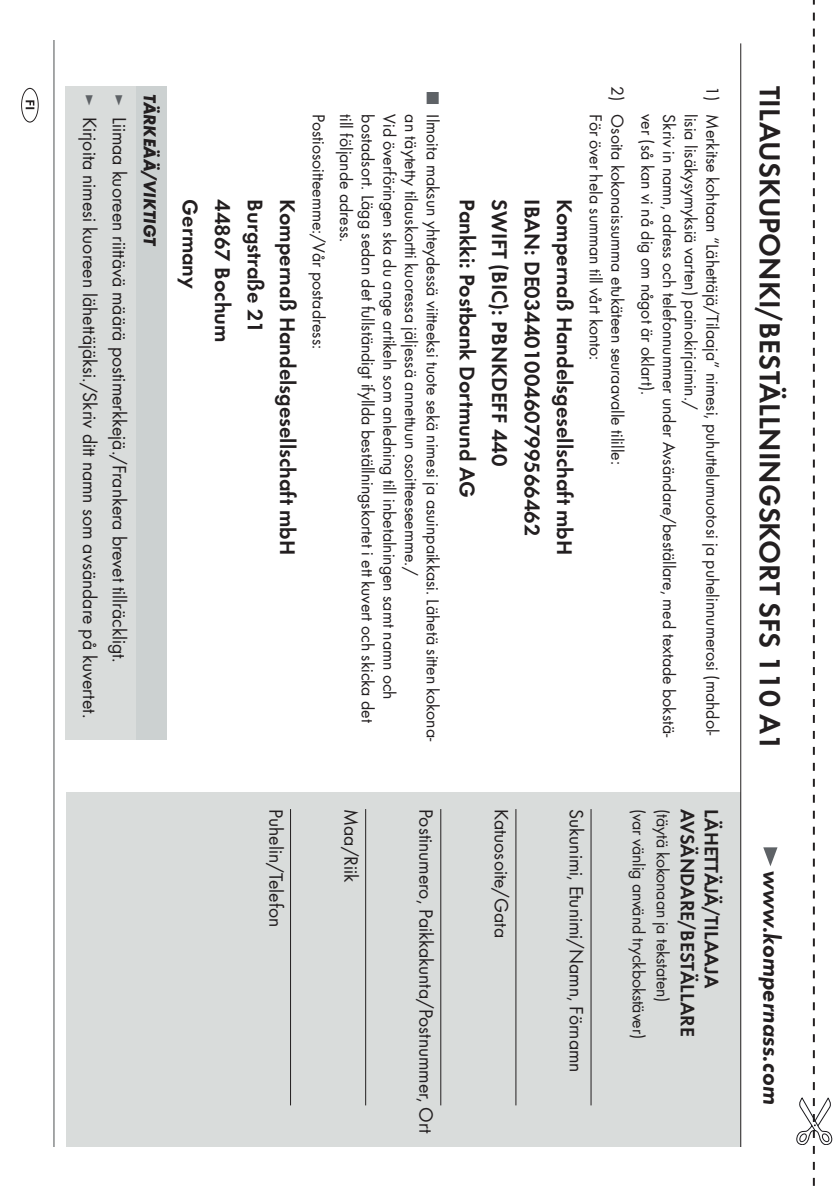
<style>
.page{position:relative;width:839px;height:1190px;background:#fff}
.page>*{position:absolute;margin:0;border:0;box-sizing:border-box;transform-origin:0 0}
.t1{font:30px "Futura Dem";color:#231f20}
.t2{font:25.4px "Futura Dem Obl";color:#231f20}
.t3{font:22px "Futura Dem";color:#231f20}
.t4{font:20px/29.6px "Futura Boo";color:#231f20}
.t5{font:20px "Futura Dem";color:#231f20}
.t6{font:18px/21.6px "Futura Boo";color:#231f20}
.t7{font:italic 700 18px "Futura";color:#231f20}
.t8{font:18px "Futura Boo";color:#5e6266}
.s1{font-size:18px;color:#5e6266}
</style>
<div class="page">
<svg style="left:796px;top:0;width:35px;height:1186px"></svg>
<div style="left:67px;top:792px;width:673px;height:354px;background:#d9dcdb"></div>
<div style="left:136px;top:86px;width:30px;height:653px;background:#ccd1d1"></div>
<div style="left:66px;top:86px;width:70px;height:653px;background:#d9dcdb"></div>
<hr style="left:590px;top:809px;width:1px;height:296px;background:#231f20">
<hr style="left:515px;top:809px;width:1px;height:296px;background:#231f20">
<hr style="left:440px;top:809px;width:1px;height:296px;background:#231f20">
<hr style="left:365px;top:809px;width:1px;height:296px;background:#231f20">
<hr style="left:739px;top:43px;width:1px;height:1103px;background:#231f20">
<hr style="left:53px;top:41px;width:1px;height:1105px;background:#4c5052">
<hr style="left:290px;top:809px;width:1px;height:296px;background:#231f20">
<svg style="left:763px;top:847px;width:14px;height:19px"></svg>
<div style="left:21px;top:88px;width:18px;height:34px;border:1px solid #231f20;border-radius:50%"></div>
<svg style="left:26px;top:100px;width:8px;height:9px"></svg>
<p class="t8" style="left:127px;top:94px;width:14px;rotate:90deg">►</p>
<p class="t7" style="left:156px;top:94px;width:153px;rotate:90deg">TÄRKEÄÄ/VIKTIGT</p>
<p class="t4" style="left:133px;top:94px;width:625px;text-indent:23px;rotate:90deg">Liimaa kuoreen riittävä määrä postimerkkejä./ Frankera brevet tillräckligt.<br><span class="s1">►</span> Kirjoita nimesi kuoreen lähettäjäksi./Skriv ditt namn som avsändare på kuvertet.</p>
<p class="t3" style="left:200px;top:199px;width:91px;rotate:90deg">Germany</p>
<p class="t3" style="left:232px;top:199px;width:145px;rotate:90deg">44867 Bochum</p>
<p class="t3" style="left:265px;top:199px;width:136px;rotate:90deg">Burgstraße 21</p>
<p class="t3" style="left:297px;top:199px;width:357px;rotate:90deg">Kompernaß Handelsgesellschaft mbH</p>
<p class="t8" style="left:440px;top:92px;width:14px;rotate:90deg">■</p>
<p class="t6" style="left:328px;top:114px;width:236px;rotate:90deg">Postiosoitteemme:/Vår postadress:</p>
<p class="t6" style="left:356px;top:114px;width:130px;rotate:90deg">till följande adress.</p>
<p class="t6" style="left:377px;top:114px;width:610px;rotate:90deg">bostadsort. Lägg sedan det fullständigt ifyllda beställningskortet i ett kuvert och skicka det</p>
<p class="t6" style="left:399px;top:114px;width:587px;rotate:90deg">Vid överföringen ska du ange artikeln som anledning till inbetalningen samt namn och</p>
<p class="t6" style="left:420px;top:114px;width:462px;rotate:90deg">an täytetty tilauskortti kuoressa jäljessä annettuun osoitteeseemme./</p>
<p class="t6" style="left:442px;top:114px;width:628px;rotate:90deg">Ilmoita maksun yhteydessä viitteeksi tuote sekä nimesi ja asuinpaikkasi. Lähetä sitten kokona-</p>
<p class="t3" style="left:476px;top:199px;width:300px;rotate:90deg">Pankki: Postbank Dortmund AG</p>
<p class="t3" style="left:509px;top:199px;width:268px;rotate:90deg">SWIFT (BIC): PBNKDEFF 440</p>
<p class="t3" style="left:541px;top:199px;width:338px;rotate:90deg">IBAN: DE03440100460799566462</p>
<p class="t3" style="left:574px;top:199px;width:357px;rotate:90deg">Kompernaß Handelsgesellschaft mbH</p>
<p class="t6" style="left:627px;top:114px;width:352px;text-indent:-28px;rotate:90deg">2) Osoita kokonaissumma etukäteen seuraavalle tilille:<br>För över hela summan till vårt konto:</p>
<p class="t6" style="left:721px;top:86px;width:651px;rotate:90deg">1) Merkitse kohtaan “Lähettäjä/Tilaaja” nimesi, puhuttelumuotosi ja puhelinnumerosi (mahdol-</p>
<p class="t6" style="left:657px;top:114px;width:282px;rotate:90deg">ver (så kan vi nå dig om något är oklart).</p>
<p class="t6" style="left:678px;top:114px;width:624px;rotate:90deg">Skriv in namn, adress och telefonnummer under Avsändare/beställare, med textade bokstä-</p>
<p class="t6" style="left:700px;top:114px;width:297px;rotate:90deg">lisia lisäkysymyksiä varten) painokirjaimin./</p>
<p class="t4" style="left:289px;top:809px;width:119px;rotate:90deg">Puhelin/Telefon</p>
<p class="t4" style="left:364px;top:809px;width:75px;rotate:90deg">Maa/Riik</p>
<p class="t4" style="left:440px;top:809px;width:326px;rotate:90deg">Postinumero, Paikkakunta/Postnummer, Ort</p>
<p class="t4" style="left:515px;top:809px;width:130px;rotate:90deg">Katuosoite/Gata</p>
<p class="t4" style="left:590px;top:809px;width:265px;rotate:90deg">Sukunimi, Etunimi/Namn, Förnamn</p>
<p class="t6" style="left:648px;top:809px;width:231px;rotate:90deg">(var vänlig använd tryckbokstäver)</p>
<p class="t6" style="left:672px;top:809px;width:195px;rotate:90deg">(täytä kokonaan ja tekstaten)</p>
<p class="t5" style="left:696px;top:809px;width:229px;rotate:90deg">AVSÄNDARE/BESTÄLLARE</p>
<p class="t5" style="left:720px;top:809px;width:181px;rotate:90deg">LÄHETTÄJÄ/TILAAJA</p>
<h1 class="t1" style="left:782px;top:86px;width:667px;rotate:90deg">TILAUSKUPONKI/BESTÄLLNINGSKORT SFS 110 A1</h1>
<h2 class="t2" style="left:786px;top:871px;width:235px;rotate:90deg">www.kompernass.com</h2>
</div>
